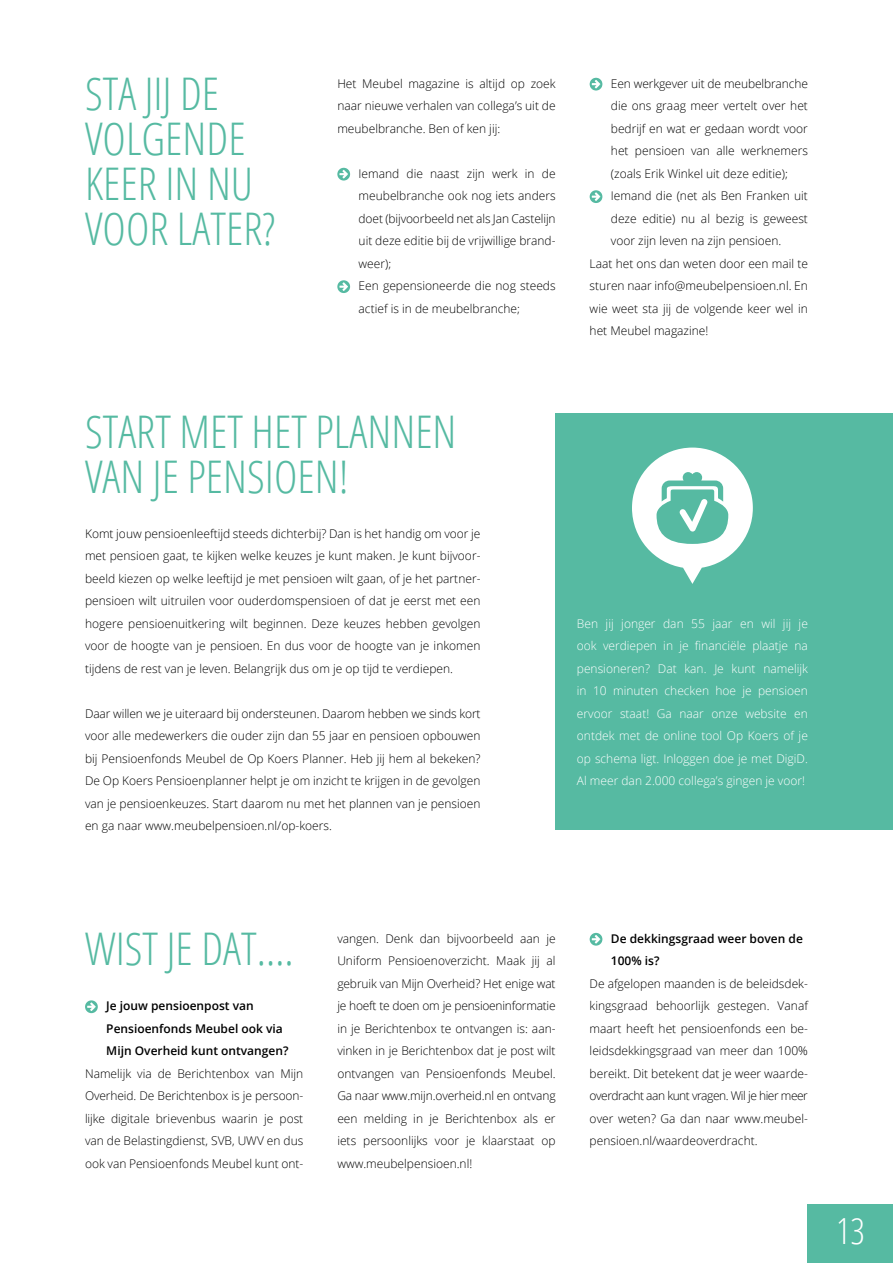
<style>
.page{position:relative;width:893px;height:1263px;background:#fff}
.page>*{position:absolute;margin:0;border:0;box-sizing:border-box;transform-origin:0 0}
.t1{font:300 condensed 45px/45px "Open Sans";color:#56baa2}
.t2{font:300 condensed 36px "Open Sans";color:#fff}
.t3{font:300 12px/22.5px "Open Sans";color:#000;text-align:justify}
.t4{font:300 12px/22.5px "Open Sans";color:#fff;text-align:justify}
.t5{font:600 12px/22.5px "Open Sans";color:#000}
</style>
<div class="page">
<div style="left:808px;top:1204px;width:85px;height:59px;background:#56baa2"></div>
<svg style="left:85px;top:1000px;width:13px;height:13px"></svg>
<svg style="left:590px;top:933px;width:12px;height:13px"></svg>
<svg style="left:337px;top:168px;width:13px;height:13px"></svg>
<svg style="left:337px;top:280px;width:13px;height:13px"></svg>
<svg style="left:590px;top:78px;width:12px;height:13px"></svg>
<svg style="left:590px;top:190px;width:12px;height:13px"></svg>
<div style="left:556px;top:414px;width:337px;height:416px;background:#56baa2"></div>
<svg style="left:632px;top:448px;width:121px;height:136px"></svg>
<h1 class="t1" style="left:85px;top:70px;width:192px">STA JIJ DE<br>VOLGENDE<br>KEER IN NU<br>VOOR LATER?</h1>
<p class="t3" style="left:337px;top:72px;width:220px">Het Meubel magazine is altijd op zoek naar nieuwe verhalen van collega’s uit de meubelbranche. Ben of ken jij:</p>
<p class="t3" style="left:359px;top:162px;width:199px;text-align:left">Iemand die naast zijn werk in de meubelbranche ook nog iets anders doet (bijvoorbeeld net als Jan Castelijn uit deze editie bij de vrijwillige brand&shy;weer);<br>Een gepensioneerde die nog steeds actief is in de meubelbranche;</p>
<p class="t3" style="left:611px;top:72px;width:199px">Een werkgever uit de meubelbranche</p>
<p class="t3" style="left:611px;top:94px;width:199px">die ons graag meer vertelt over het</p>
<p class="t3" style="left:611px;top:117px;width:199px">bedrijf en wat er gedaan wordt voor</p>
<p class="t3" style="left:611px;top:139px;width:199px">het pensioen van alle werknemers</p>
<p class="t3" style="left:611px;top:162px;width:179px">(zoals Erik Winkel uit deze editie);</p>
<p class="t3" style="left:611px;top:184px;width:199px">Iemand die (net als Ben Franken uit</p>
<p class="t3" style="left:611px;top:207px;width:199px">deze editie) nu al bezig is geweest</p>
<p class="t3" style="left:611px;top:229px;width:172px">voor zijn leven na zijn pensioen.</p>
<p class="t3" style="left:590px;top:252px;width:220px">Laat het ons dan weten door een mail te</p>
<p class="t3" style="left:590px;top:274px;width:220px">sturen naar info@meubelpensioen.nl. En</p>
<p class="t3" style="left:590px;top:297px;width:220px">wie weet sta jij de volgende keer wel in</p>
<p class="t3" style="left:590px;top:319px;width:120px">het Meubel magazine!</p>
<h1 class="t1" style="left:85px;top:407px;width:373px">START MET HET PLANNEN<br>VAN JE PENSIOEN!</h1>
<p class="t3" style="left:85px;top:522px;width:397px">Komt jouw pensioenleeftijd steeds dichterbij? Dan is het handig om voor je met pensioen gaat, te kijken welke keuzes je kunt maken. Je kunt bijvoor&shy;beeld kiezen op welke leeftijd je met pensioen wilt gaan, of je het partner&shy;pensioen wilt uitruilen voor ouderdomspensioen of dat je eerst met een hogere pensioenuitkering wilt beginnen. Deze keuzes hebben gevolgen voor de hoogte van je pensioen. En dus voor de hoogte van je inkomen tijdens de rest van je leven. Belangrijk dus om je op tijd te verdiepen.</p>
<p class="t3" style="left:85px;top:702px;width:397px">Daar willen we je uiteraard bij ondersteunen. Daarom hebben we sinds kort voor alle medewerkers die ouder zijn dan 55 jaar en pensioen opbouwen bij Pensioenfonds Meubel de Op Koers Planner. Heb jij hem al bekeken?<br>De Op Koers Pensioenplanner helpt je om inzicht te krijgen in de gevolgen van je pensioenkeuzes. Start daarom nu met het plannen van je pensioen en ga naar www.meubelpensioen.nl/op-koers.</p>
<p class="t4" style="left:577px;top:612px;width:233px">Ben jij jonger dan 55 jaar en wil jij je ook verdiepen in je financiële plaatje na pensioneren? Dat kan. Je kunt namelijk in 10 minuten checken hoe je pensioen ervoor staat! Ga naar onze website en ontdek met de online tool Op Koers of je op schema ligt. Inloggen doe je met DigiD.<br>Al meer dan 2.000 collega’s gingen je voor!</p>
<h1 class="t1" style="left:85px;top:925px;width:210px">WIST JE DAT….</h1>
<p class="t5" style="left:106px;top:994px;width:184px">Je jouw pensioenpost van<br>Pensioenfonds Meubel ook via<br>Mijn Overheid kunt ontvangen?</p>
<p class="t3" style="left:85px;top:1062px;width:220px">Namelijk via de Berichtenbox van Mijn Overheid. De Berichtenbox is je persoon&shy;lijke digitale brievenbus waarin je post van de Belastingdienst, SVB, UWV en dus ook van Pensioenfonds Meubel kunt ont-</p>
<p class="t3" style="left:337px;top:927px;width:220px">vangen. Denk dan bijvoorbeeld aan je Uniform Pensioenoverzicht. Maak jij al gebruik van Mijn Overheid? Het enige wat je hoeft te doen om je pensioeninformatie in je Berichtenbox te ontvangen is: aan&shy;vinken in je Berichtenbox dat je post wilt ontvangen van Pensioenfonds Meubel.<br>Ga naar www.mijn.overheid.nl en ontvang een melding in je Berichtenbox als er iets persoonlijks voor je klaarstaat op www.meubelpensioen.nl!</p>
<p class="t5" style="left:611px;top:927px;width:193px">De dekkingsgraad weer boven de<br>100% is?</p>
<p class="t3" style="left:590px;top:972px;width:220px">De afgelopen maanden is de beleidsdek&shy;kingsgraad behoorlijk gestegen. Vanaf maart heeft het pensioenfonds een be&shy;leidsdekkingsgraad van meer dan 100% bereikt. Dit betekent dat je weer waarde&shy;overdracht aan kunt vragen. Wil je hier meer over weten? Ga dan naar www.meubel&shy;pensioen.nl/waardeoverdracht.</p>
<h2 class="t2" style="left:836px;top:1207px;width:30px">13</h2>
</div>
